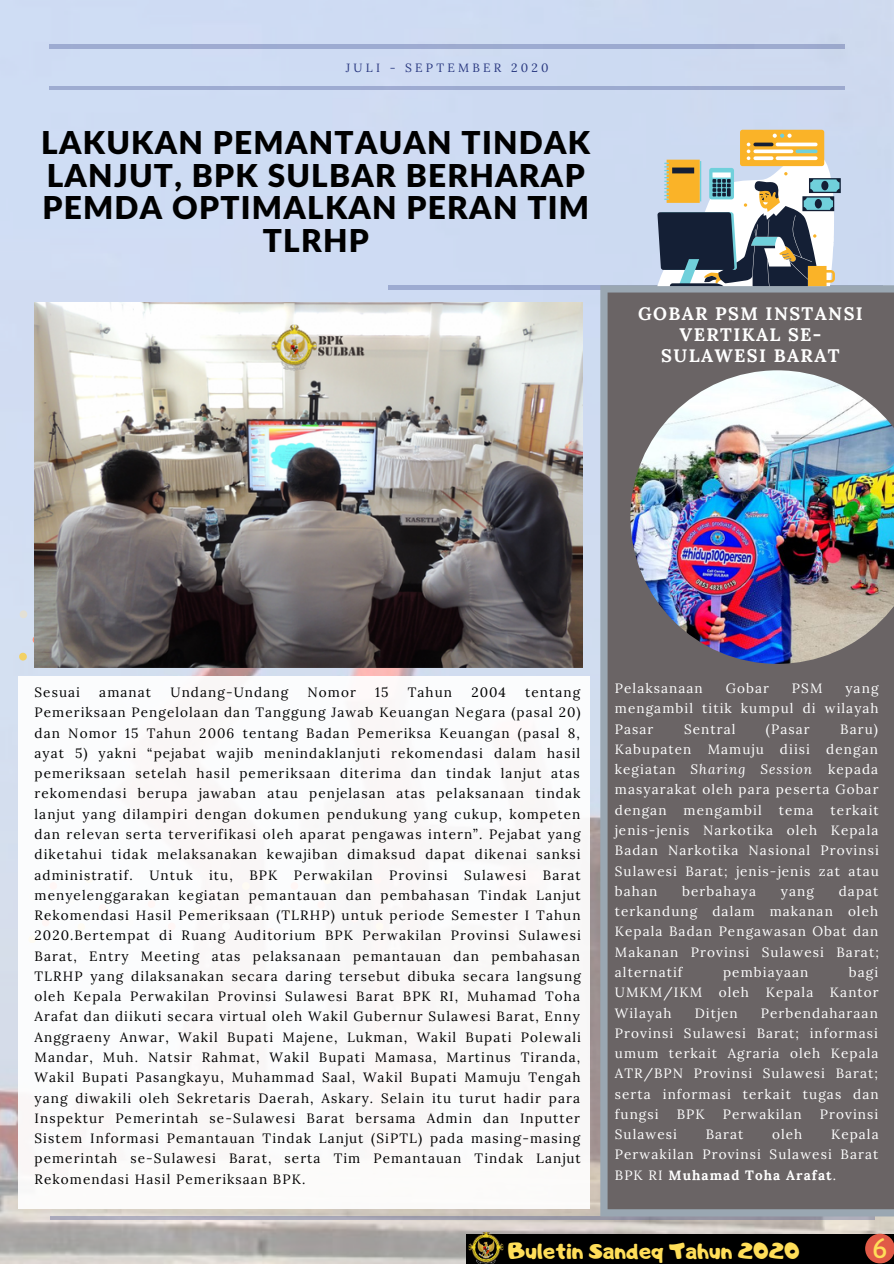
<style>
.page{position:relative;width:894px;height:1264px;background:#fff}
.page>*{position:absolute;margin:0;border:0;box-sizing:border-box;transform-origin:0 0}
.t1{font:900 31.5px/32.7px "Lato Latin";letter-spacing:.04em;color:#000;text-align:center}
.t2{font:500 28.2px "Asap";color:#ffde59}
.t3{font:22.35px "Adigiana Toybox";color:#ffde59}
.t4{font:700 18.15px/21px "Lora";letter-spacing:.075em;color:#fff;text-align:center}
.t5{font:13.5px/20.2px "Lora";letter-spacing:.08em;color:#000;text-align:justify}
.t6{font:13.5px/20.2px "Lora";letter-spacing:.08em;color:#fff;text-align:justify}
.t7{font:12px "Lora";letter-spacing:.27em;color:#293880}
.s1{font-style:italic}
.s2{font-weight:700}
</style>
<div class="page">
<img style="left:0;top:0;width:893px;height:1263px">
<hr style="left:50px;top:45px;width:795px;height:3px;background:#293880">
<hr style="left:50px;top:86px;width:795px;height:4px;background:#9dabd1">
<div style="left:389px;top:285px;width:493px;height:5px;background:#9dabd1"></div>
<hr style="left:50px;top:1216px;width:824px;height:3px;background:#293880">
<div style="left:466px;top:1233px;width:427px;height:30px;background:#000"></div>
<img style="left:468px;top:1232px;width:35px;height:31px">
<div style="left:864px;top:1233px;width:29px;height:30px;background:#e05a47;border-radius:50%"></div>
<svg style="left:20px;top:610px;width:7px;height:8px"></svg>
<svg style="left:19px;top:652px;width:8px;height:8px"></svg>
<div style="left:600px;top:285px;width:293px;height:931px;background:#6a6465"></div>
<img style="left:34px;top:303px;width:548px;height:364px">
<div style="left:18px;top:676px;width:571px;height:532px;background:#fff"></div>
<img style="left:630px;top:370px;width:263px;height:294px">
<svg style="left:657px;top:130px;width:183px;height:156px"></svg>
<p class="t7" style="left:346px;top:60px;width:204px">JULI - SEPTEMBER 2020</p>
<h1 class="t1" style="left:41px;top:128px;width:550px">LAKUKAN PEMANTAUAN TINDAK<br>LANJUT, BPK SULBAR BERHARAP<br>PEMDA OPTIMALKAN PERAN TIM<br>TLRHP</h1>
<h3 class="t4" style="left:638px;top:302px;width:226px">GOBAR PSM INSTANSI<br>VERTIKAL SE-<br>SULAWESI BARAT</h3>
<p class="t5" style="left:35px;top:682px;width:47px">Sesuai</p>
<p class="t5" style="left:99px;top:682px;width:53px">amanat</p>
<p class="t5" style="left:170px;top:682px;width:119px">Undang-Undang</p>
<p class="t5" style="left:307px;top:682px;width:50px">Nomor</p>
<p class="t5" style="left:375px;top:682px;width:15px">15</p>
<p class="t5" style="left:407px;top:682px;width:46px">Tahun</p>
<p class="t5" style="left:471px;top:682px;width:36px">2004</p>
<p class="t5" style="left:35px;top:682px;width:547px;text-indent:490px">tentang Pemeriksaan Pengelolaan dan Tanggung Jawab Keuangan Negara (pasal 20) dan Nomor 15 Tahun 2006 tentang Badan Pemeriksa Keuangan (pasal 8, ayat 5) yakni “pejabat wajib menindaklanjuti rekomendasi dalam hasil pemeriksaan setelah hasil pemeriksaan diterima dan tindak lanjut atas rekomendasi berupa jawaban atau penjelasan atas pelaksanaan tindak lanjut yang dilampiri dengan dokumen pendukung yang cukup, kompeten dan relevan serta terverifikasi oleh aparat pengawas intern”. Pejabat yang diketahui tidak melaksanakan kewajiban dimaksud dapat dikenai sanksi administratif. Untuk itu, BPK Perwakilan Provinsi Sulawesi Barat menyelenggarakan kegiatan pemantauan dan pembahasan Tindak Lanjut Rekomendasi Hasil Pemeriksaan (TLRHP) untuk periode Semester I Tahun 2020.Bertempat di Ruang Auditorium BPK Perwakilan Provinsi Sulawesi Barat, Entry Meeting atas pelaksanaan pemantauan dan pembahasan TLRHP yang dilaksanakan secara daring tersebut dibuka secara langsung oleh Kepala Perwakilan Provinsi Sulawesi Barat BPK RI, Muhamad Toha Arafat dan diikuti secara virtual oleh Wakil Gubernur Sulawesi Barat, Enny Anggraeny Anwar, Wakil Bupati Majene, Lukman, Wakil Bupati Polewali Mandar, Muh. Natsir Rahmat, Wakil Bupati Mamasa, Martinus Tiranda, Wakil Bupati Pasangkayu, Muhammad Saal, Wakil Bupati Mamuju Tengah yang diwakili oleh Sekretaris Daerah, Askary. Selain itu turut hadir para Inspektur Pemerintah se-Sulawesi Barat bersama Admin dan Inputter Sistem Informasi Pemantauan Tindak Lanjut (SiPTL) pada masing-masing pemerintah se-Sulawesi Barat, serta Tim Pemantauan Tindak Lanjut Rekomendasi Hasil Pemeriksaan BPK.</p>
<p class="t6" style="left:614px;top:678px;width:89px">Pelaksanaan</p>
<p class="t6" style="left:725px;top:678px;width:45px">Gobar</p>
<p class="t6" style="left:791px;top:678px;width:32px">PSM</p>
<p class="t6" style="left:614px;top:678px;width:265px;text-indent:230px">yang mengambil titik kumpul di wilayah Pasar</p>
<p class="t6" style="left:614px;top:718px;width:265px;text-indent:225px">Baru)<br>Kabupaten Mamuju diisi dengan kegiatan <span class="s1">Sharing Session</span> kepada masyarakat oleh para peserta Gobar dengan</p>
<p class="t6" style="left:683px;top:718px;width:53px">Sentral</p>
<p class="t6" style="left:765px;top:718px;width:45px">(Pasar</p>
<p class="t6" style="left:614px;top:799px;width:265px;text-indent:216px">terkait jenis-jenis Narkotika oleh Kepala Badan Narkotika Nasional Provinsi Sulawesi Barat; jenis-jenis zat atau bahan</p>
<p class="t6" style="left:683px;top:799px;width:80px">mengambil</p>
<p class="t6" style="left:778px;top:799px;width:36px">tema</p>
<p class="t6" style="left:614px;top:880px;width:265px;text-indent:224px">dapat terkandung dalam makanan oleh Kepala Badan Pengawasan Obat dan Makanan Provinsi Sulawesi Barat; alternatif</p>
<p class="t6" style="left:682px;top:880px;width:75px">berbahaya</p>
<p class="t6" style="left:780px;top:880px;width:35px">yang</p>
<p class="t6" style="left:614px;top:961px;width:265px;text-indent:234px">bagi UMKM/IKM oleh Kepala Kantor Wilayah</p>
<p class="t6" style="left:723px;top:961px;width:87px">pembiayaan</p>
<p class="t6" style="left:614px;top:1002px;width:265px;text-indent:146px">Perbendaharaan Provinsi Sulawesi Barat; informasi umum terkait Agraria oleh Kepala ATR/BPN Provinsi Sulawesi Barat; serta informasi terkait tugas dan fungsi</p>
<p class="t6" style="left:694px;top:1002px;width:44px">Ditjen</p>
<p class="t6" style="left:676px;top:1103px;width:29px">BPK</p>
<p class="t6" style="left:722px;top:1103px;width:80px">Perwakilan</p>
<p class="t6" style="left:819px;top:1103px;width:60px">Provinsi</p>
<p class="t6" style="left:614px;top:1124px;width:265px;text-indent:216px">Kepala Perwakilan Provinsi Sulawesi Barat BPK RI <span class="s2">Muhamad Toha Arafat</span>.</p>
<p class="t6" style="left:614px;top:1124px;width:64px">Sulawesi</p>
<p class="t6" style="left:705px;top:1124px;width:39px">Barat</p>
<p class="t6" style="left:771px;top:1124px;width:32px">oleh</p>
<h3 class="t3" style="left:508px;top:1235px;width:293px">Buletin Sandeq Tahun 2020</h3>
<h2 class="t2" style="left:872px;top:1231px;width:17px">6</h2>
</div>
